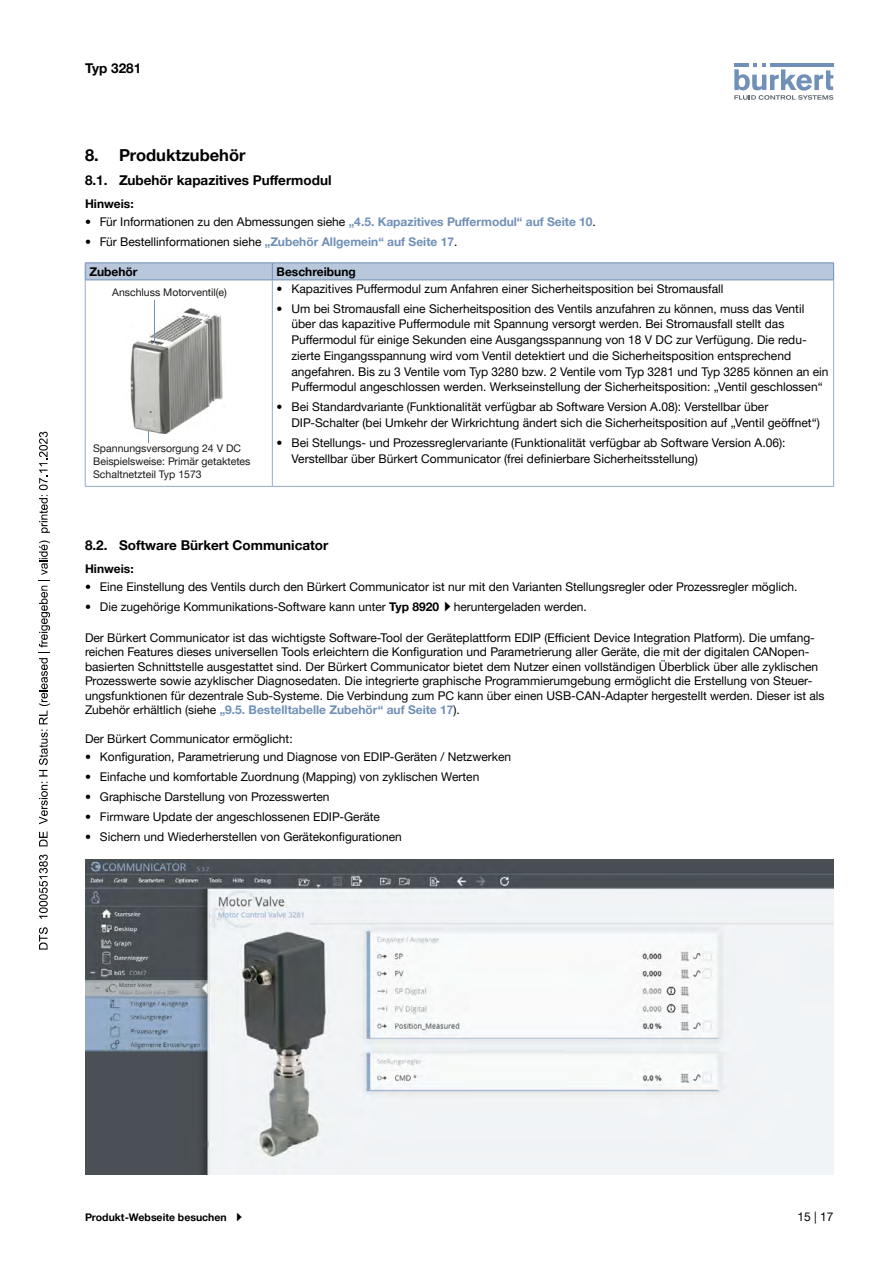
<style>
.page{position:relative;width:893px;height:1263px;background:#fff}
.page>*{position:absolute;margin:0;border:0;box-sizing:border-box;transform-origin:0 0}
.t1{font:700 16.5px "Helvetica Neue LTW1 G";color:#000}
.t2{font:700 13.5px "Helvetica Neue LTW1 G";color:#000}
.t3{font:12px/15.8px "Helvetica Neue LTW1 G";color:#000}
.t4{font:700 12px "Helvetica Neue LTW1 G";color:#000}
.t5{font:10.5px/12.6px "Helvetica Neue LTW1 G";color:#181816}
.t6{font:700 10.5px "Helvetica Neue LTW1 G";color:#000}
.s1{font-weight:700;color:#7090b7}
.s2{font-weight:700}
</style>
<div class="page">
<svg style="left:734px;top:63px;width:99px;height:37px"></svg>
<hr style="left:85px;top:280px;width:187px;height:1px;background:#7090b7">
<svg style="left:85px;top:263px;width:749px;height:17px"></svg>
<hr style="left:272px;top:280px;width:562px;height:1px;background:#7090b7">
<hr style="left:272px;top:280px;width:1px;height:206px;background:#94acc9">
<hr style="left:85px;top:486px;width:187px;height:1px;background:#94acc9">
<hr style="left:272px;top:486px;width:562px;height:1px;background:#94acc9">
<hr style="left:85px;top:280px;width:1px;height:206px;background:#94acc9">
<hr style="left:833px;top:280px;width:1px;height:206px;background:#94acc9">
<img style="left:130px;top:308px;width:93px;height:126px">
<svg style="left:148px;top:431px;width:1px;height:12px"></svg>
<hr style="left:154px;top:300px;width:1px;height:43px;background:#6f90b7">
<img style="left:85px;top:860px;width:748px;height:314px">
<svg style="left:39px;top:927px;width:9px;height:22px"></svg>
<svg style="left:39px;top:854px;width:9px;height:65px"></svg>
<svg style="left:39px;top:831px;width:9px;height:15px"></svg>
<svg style="left:39px;top:782px;width:9px;height:42px"></svg>
<svg style="left:39px;top:540px;width:11px;height:236px"></svg>
<svg style="left:39px;top:432px;width:11px;height:101px"></svg>
<p class="t2" style="left:85px;top:60px;width:58px">Typ 3281</p>
<h1 class="t1" style="left:85px;top:145px;width:162px">8. Produktzubehör</h1>
<p class="t2" style="left:85px;top:172px;width:248px">8.1. Zubehör kapazitives Puffermodul</p>
<p class="t4" style="left:85px;top:197px;width:50px">Hinweis:</p>
<p class="t3" style="left:85px;top:214px;width:512px">• Für Informationen zu den Abmessungen siehe <span class="s1">„4.5. Kapazitives Puffermodul“ auf Seite 10</span>.</p>
<p class="t3" style="left:85px;top:234px;width:374px">• Für Bestellinformationen siehe <span class="s1">„Zubehör Allgemein“ auf Seite 17</span>.</p>
<p class="t4" style="left:89px;top:264px;width:50px">Zubehör</p>
<p class="t4" style="left:277px;top:264px;width:81px">Beschreibung</p>
<p class="t5" style="left:112px;top:286px;width:116px">Anschluss Motorventil(e)</p>
<p class="t3" style="left:277px;top:280px;width:448px">• Kapazitives Puffermodul zum Anfahren einer Sicherheitsposition bei Stromausfall</p>
<p class="t3" style="left:291px;top:300px;width:539px;text-indent:-15px">• Um bei Stromausfall eine Sicherheitsposition des Ventils anzufahren zu können, muss das Ventil über das kapazitive Puffermodule mit Spannung versorgt werden. Bei Stromausfall stellt das Puffermodul für einige Sekunden eine Ausgangsspannung von 18 V DC zur Verfügung. Die redu&shy;zierte Eingangsspannung wird vom Ventil detektiert und die Sicherheitsposition entsprechend angefahren. Bis zu 3 Ventile vom Typ 3280 bzw. 2 Ventile vom Typ 3281 und Typ 3285 können an ein Puffermodul angeschlossen werden. Werkseinstellung der Sicherheitsposition: „Ventil geschlossen“</p>
<p class="t3" style="left:291px;top:399px;width:530px;text-indent:-15px">• Bei Standardvariante (Funktionalität verfügbar ab Software Version A.08): Verstellbar über<br>DIP-Schalter (bei Umkehr der Wirkrichtung ändert sich die Sicherheitsposition auf „Ventil geöffnet“)</p>
<p class="t3" style="left:291px;top:435px;width:496px;text-indent:-15px">• Bei Stellungs- und Prozessreglervariante (Funktionalität verfügbar ab Software Version A.06):<br>Verstellbar über Bürkert Communicator (frei definierbare Sicherheitsstellung)</p>
<p class="t5" style="left:93px;top:442px;width:159px">Spannungsversorgung 24 V DC<br>Beispielsweise: Primär getaktetes<br>Schaltnetzteil Typ 1573</p>
<p class="t2" style="left:85px;top:537px;width:245px">8.2. Software Bürkert Communicator</p>
<p class="t4" style="left:85px;top:561px;width:50px">Hinweis:</p>
<p class="t3" style="left:85px;top:579px;width:714px">• Eine Einstellung des Ventils durch den Bürkert Communicator ist nur mit den Varianten Stellungsregler oder Prozessregler möglich.</p>
<p class="t3" style="left:85px;top:599px;width:503px">• Die zugehörige Kommunikations-Software kann unter <span class="s2">Typ 8920</span> heruntergeladen werden.</p>
<p class="t3" style="left:85px;top:630px;width:741px;line-height:14.4px">Der Bürkert Communicator ist das wichtigste Software-Tool der Geräteplattform EDIP (Efficient Device Integration Platform). Die umfang&shy;reichen Features dieses universellen Tools erleichtern die Konfiguration und Parametrierung aller Geräte, die mit der digitalen CANopen&shy;basierten Schnittstelle ausgestattet sind. Der Bürkert Communicator bietet dem Nutzer einen vollständigen Überblick über alle zyklischen Prozesswerte sowie azyklischer Diagnosedaten. Die integrierte graphische Programmierumgebung ermöglicht die Erstellung von Steuer&shy;ungsfunktionen für dezentrale Sub-Systeme. Die Verbindung zum PC kann über einen USB-CAN-Adapter hergestellt werden. Dieser ist als Zubehör erhältlich (siehe <span class="s1">„9.5. Bestelltabelle Zubehör“ auf Seite 17</span>).</p>
<p class="t3" style="left:85px;top:730px;width:209px">Der Bürkert Communicator ermöglicht:</p>
<p class="t3" style="left:85px;top:748px;width:428px">• Konfiguration, Parametrierung und Diagnose von EDIP-Geräten / Netzwerken</p>
<p class="t3" style="left:85px;top:768px;width:396px">• Einfache und komfortable Zuordnung (Mapping) von zyklischen Werten</p>
<p class="t3" style="left:85px;top:788px;width:246px">• Graphische Darstellung von Prozesswerten</p>
<p class="t3" style="left:85px;top:808px;width:296px">• Firmware Update der angeschlossenen EDIP-Geräte</p>
<p class="t3" style="left:85px;top:828px;width:318px">• Sichern und Wiederherstellen von Gerätekonfigurationen</p>
<p class="t6" style="left:85px;top:1211px;width:143px">Produkt-Webseite besuchen</p>
<p class="t3" style="left:797px;top:1208px;width:38px">15 | 17</p>
</div>
